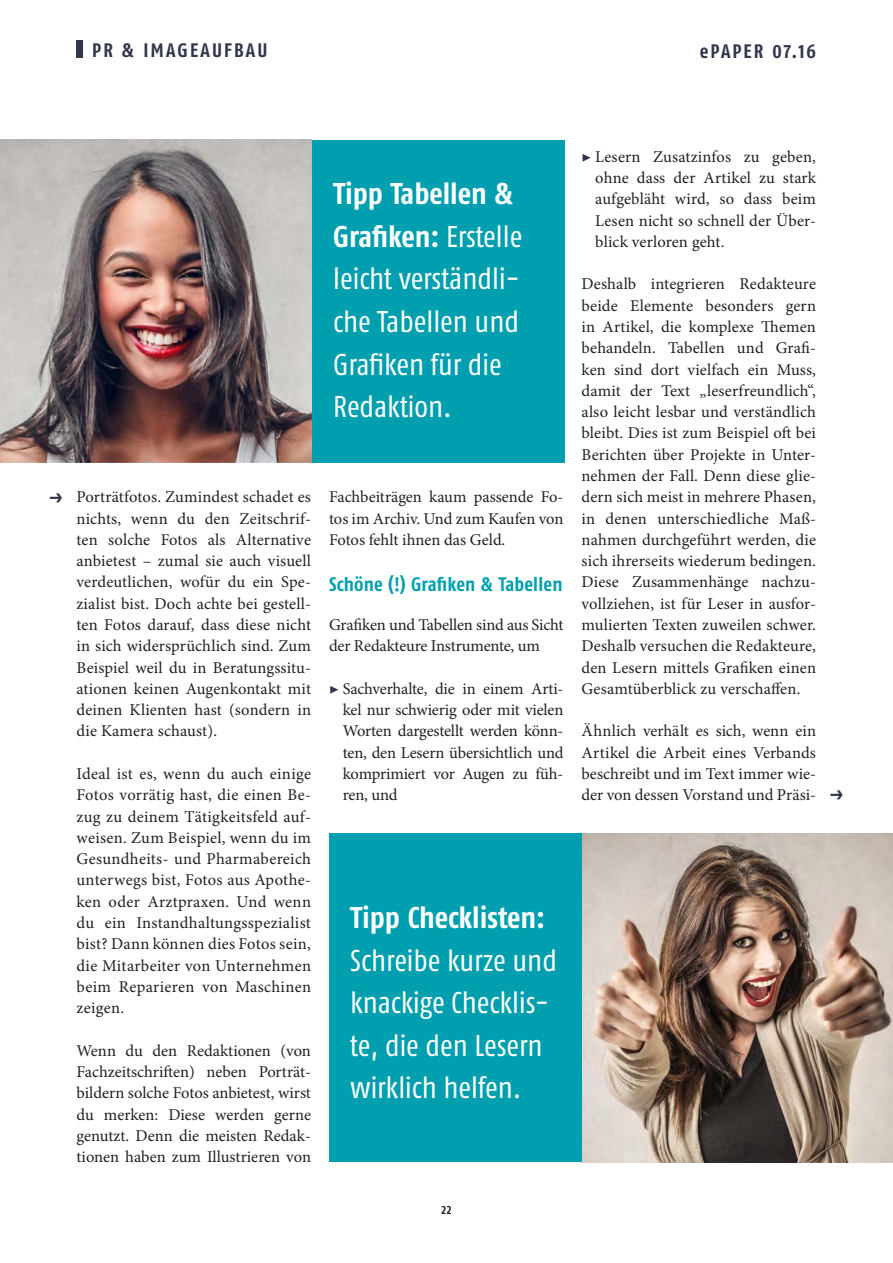
<style>
.page{position:relative;width:893px;height:1263px;background:#fff}
.page>*{position:absolute;margin:0;border:0;box-sizing:border-box;transform-origin:0 0}
._01_05_Fließtext{font:condensed 30px/42.6px "Fago OT";color:#fff}
.t1{font:700 condensed 19.5px "Fago OT";letter-spacing:.11em;color:#32364b}
._01_07_Zwischenheadl{font:700 condensed 19.5px "Fago OT";letter-spacing:.01em;color:#009faf}
._01_05_Fließtext-2{font:16.5px/21.3px "Minion Pro";color:#231f20;text-align:justify}
.t2{font:700 condensed 12px "Fago OT";color:#231f20}
.s1{font-weight:700}
.s2{color:#32364b}
</style>
<div class="page">
<div style="left:77px;top:41px;width:6px;height:17px;background:#32364b"></div>
<img style="left:0;top:140px;width:312px;height:322px">
<div style="left:312px;top:140px;width:252px;height:322px;background:#009faf"></div>
<img style="left:581px;top:833px;width:312px;height:329px">
<div style="left:329px;top:833px;width:252px;height:329px;background:#009faf"></div>
<p class="t1" style="left:92px;top:39px;width:177px">PR &amp; IMAGEAUFBAU</p>
<p class="t1" style="left:700px;top:40px;width:118px">ePAPER 07.16</p>
<p class="t1" style="left:49px;top:486px;width:15px">→</p>
<p class="_01_05_Fließtext-2" style="left:77px;top:486px;width:236px">Porträtfotos. Zumindest schadet es nichts, wenn du den Zeitschrif&shy;ten solche Fotos als Alternative anbietest – zumal sie auch visuell verdeutlichen, wofür du ein Spe&shy;zialist bist. Doch achte bei gestell&shy;ten Fotos darauf, dass diese nicht in sich widersprüchlich sind. Zum Beispiel weil du in Beratungssitu&shy;ationen keinen Augenkontakt mit deinen Klienten hast (sondern in die Kamera schaust).</p>
<p class="_01_05_Fließtext-2" style="left:77px;top:763px;width:236px">Ideal ist es, wenn du auch einige Fotos vorrätig hast, die einen Be&shy;zug zu deinem Tätigkeitsfeld auf&shy;weisen. Zum Beispiel, wenn du im Gesundheits- und Pharmabereich unterwegs bist, Fotos aus Apothe&shy;ken oder Arztpraxen. Und wenn du ein Instandhaltungsspezialist bist? Dann können dies Fotos sein, die Mitarbeiter von Unternehmen beim Reparieren von Maschinen zeigen.</p>
<p class="_01_05_Fließtext-2" style="left:77px;top:1040px;width:236px">Wenn du den Redaktionen (von Fachzeitschriften) neben Porträt&shy;bildern solche Fotos anbietest, wirst du merken: Diese werden gerne genutzt. Denn die meisten Redak&shy;tionen haben zum Illustrieren von</p>
<p class="_01_05_Fließtext" style="left:333px;top:172px;width:191px"><span class="s1">Tipp Tabellen &amp;<br>Grafiken:</span> Erstelle leicht verständli&shy;che Tabellen und<br>Grafiken für die<br>Redaktion.</p>
<p class="_01_05_Fließtext-2" style="left:329px;top:486px;width:236px">Fachbeiträgen kaum passende Fo&shy;tos im Archiv. Und zum Kaufen von Fotos fehlt ihnen das Geld.</p>
<p class="_01_07_Zwischenheadl" style="left:329px;top:573px;width:235px">Schöne (!) Grafiken &amp; Tabellen</p>
<p class="_01_05_Fließtext-2" style="left:329px;top:614px;width:236px">Grafiken und Tabellen sind aus Sicht der Redakteure Instrumente, um</p>
<p class="_01_05_Fließtext-2" style="left:343px;top:678px;width:222px;text-indent:-14px"><span class="s2">▶</span> Sachverhalte, die in einem Arti&shy;kel nur schwierig oder mit vielen Worten dargestellt werden könn&shy;ten, den Lesern übersichtlich und komprimiert vor Augen zu füh&shy;ren, und</p>
<p class="_01_05_Fließtext-2" style="left:595px;top:146px;width:222px;text-indent:-14px"><span class="s2">▶</span> Lesern Zusatzinfos zu geben, ohne dass der Artikel zu stark aufgebläht wird, so dass beim Lesen nicht so schnell der Über&shy;blick verloren geht.</p>
<p class="_01_05_Fließtext-2" style="left:581px;top:274px;width:236px">Deshalb integrieren Redakteure beide Elemente besonders gern in Artikel, die komplexe Themen behandeln. Tabellen und Grafi&shy;ken sind dort vielfach ein Muss, damit der Text „leserfreundlich“, also leicht lesbar und verständlich bleibt. Dies ist zum Beispiel oft bei Berichten über Projekte in Unter&shy;nehmen der Fall. Denn diese glie&shy;dern sich meist in mehrere Phasen, in denen unterschiedliche Maß&shy;nahmen durchgeführt werden, die sich ihrerseits wiederum bedingen.<br>Diese Zusammenhänge nachzu&shy;vollziehen, ist für Leser in ausfor&shy;mulierten Texten zuweilen schwer.<br>Deshalb versuchen die Redakteure, den Lesern mittels Grafiken einen Gesamtüberblick zu verschaffen.</p>
<p class="_01_05_Fließtext-2" style="left:581px;top:721px;width:236px">Ähnlich verhält es sich, wenn ein Artikel die Arbeit eines Verbands beschreibt und im Text immer wie&shy;der von dessen Vorstand und Präsi-</p>
<p class="t1" style="left:829px;top:783px;width:15px">→</p>
<p class="_01_05_Fließtext" style="left:350px;top:896px;width:208px"><span class="s1">Tipp Checklisten:<br></span>Schreibe kurze und knackige Checklis&shy;te, die den Lesern wirklich helfen.</p>
<p class="t2" style="left:442px;top:1203px;width:11px">22</p>
</div>
